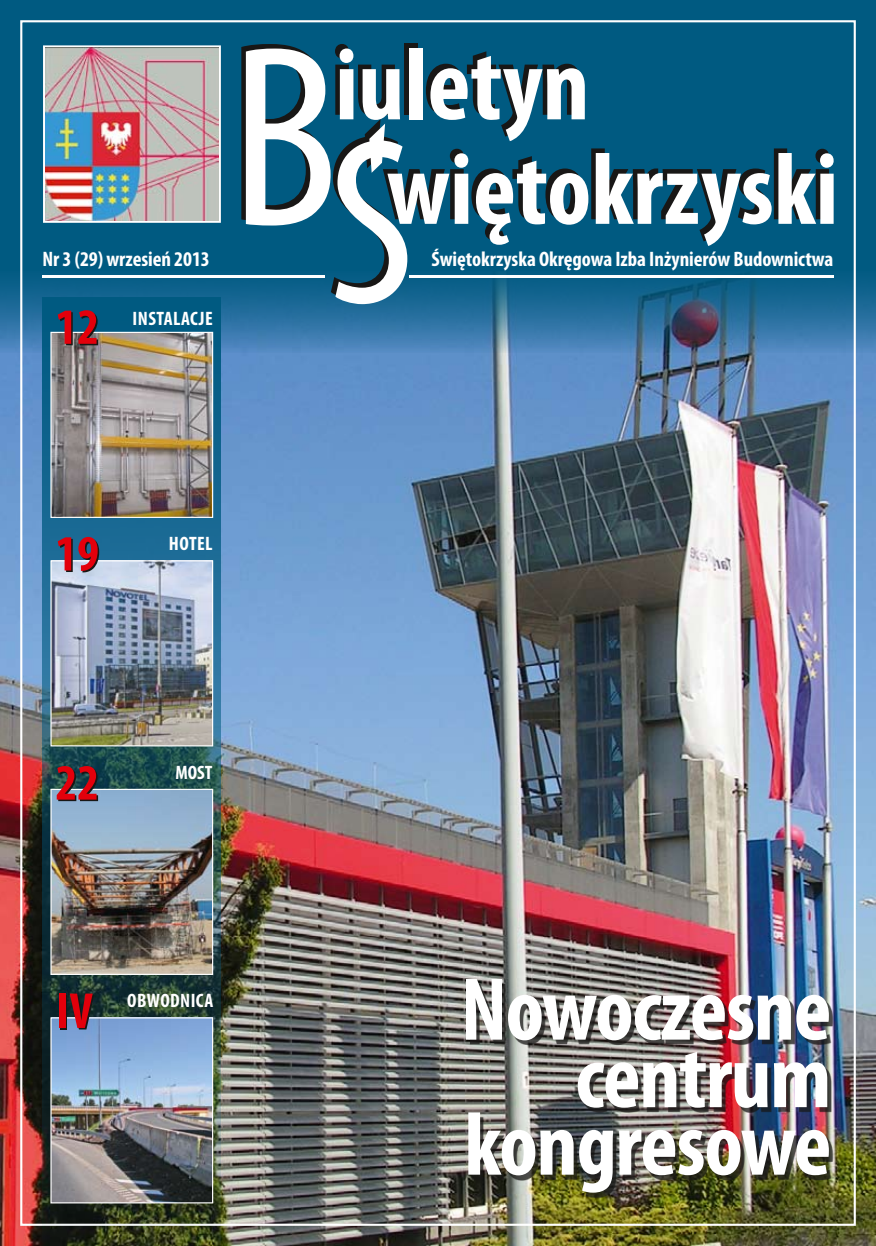
<style>
.page{position:relative;width:876px;height:1246px;background:#fff}
.page>*{position:absolute;margin:0;border:0;box-sizing:border-box;transform-origin:0 0}
.t1{font:700 condensed 90px/67.5px "Myriad Pro";letter-spacing:-.015em;color:#fff;text-align:right}
.t2{font:700 condensed 51px "Myriad Pro";color:#e3000b}
.t3{font:700 condensed 21px "Myriad Pro";letter-spacing:-.005em;color:#fff}
.t4{font:700 condensed 19.5px "Myriad Pro";letter-spacing:.02em;color:#fff}
</style>
<div class="page">
<img style="left:0;top:353px;width:876px;height:893px">
<svg style="left:0;top:270px;width:876px;height:83px;background:#3372a0"></svg>
<div style="left:0;top:0;width:876px;height:270px;background:#005a81"></div>
<img style="left:43px;top:298px;width:178px;height:948px">
<img style="left:52px;top:334px;width:159px;height:182px">
<div style="left:50px;top:332px;width:163px;height:186px;border:1px solid #fff"></div>
<img style="left:52px;top:562px;width:159px;height:182px">
<div style="left:50px;top:560px;width:163px;height:186px;border:1px solid #fff"></div>
<img style="left:52px;top:791px;width:159px;height:182px">
<div style="left:50px;top:789px;width:163px;height:186px;border:1px solid #fff"></div>
<img style="left:52px;top:1019px;width:159px;height:182px">
<div style="left:50px;top:1017px;width:163px;height:186px;border:1px solid #fff"></div>
<svg style="left:43px;top:45px;width:178px;height:178px;background:#d6dddf"></svg>
<img style="left:45px;top:48px;width:174px;height:172px">
<svg style="left:241px;top:44px;width:593px;height:260px"></svg>
<hr style="left:43px;top:275px;width:282px;height:2px;background:#fff">
<hr style="left:409px;top:275px;width:424px;height:2px;background:#fff">
<div style="left:470px;top:983px;width:406px;height:247px;background:#181716;opacity:.75"></div>
<p class="t3" style="left:43px;top:246px;width:169px">Nr 3 (29) wrzesień 2013</p>
<p class="t3" style="left:432px;top:246px;width:403px">Świętokrzyska Okręgowa Izba Inżynierów Budownictwa</p>
<h2 class="t2" style="left:55px;top:295px;width:45px">12</h2>
<p class="t4" style="left:133px;top:306px;width:82px">INSTALACJE</p>
<h2 class="t2" style="left:55px;top:522px;width:45px">19</h2>
<p class="t4" style="left:169px;top:531px;width:45px">HOTEL</p>
<h2 class="t2" style="left:55px;top:751px;width:45px">22</h2>
<p class="t4" style="left:176px;top:760px;width:38px">MOST</p>
<h2 class="t2" style="left:56px;top:979px;width:38px">IV</h2>
<p class="t4" style="left:127px;top:989px;width:87px">OBWODNICA</p>
<h1 class="t1" style="left:461px;top:974px;width:372px">Nowoczesne centrum kongresowe</h1>
</div>
